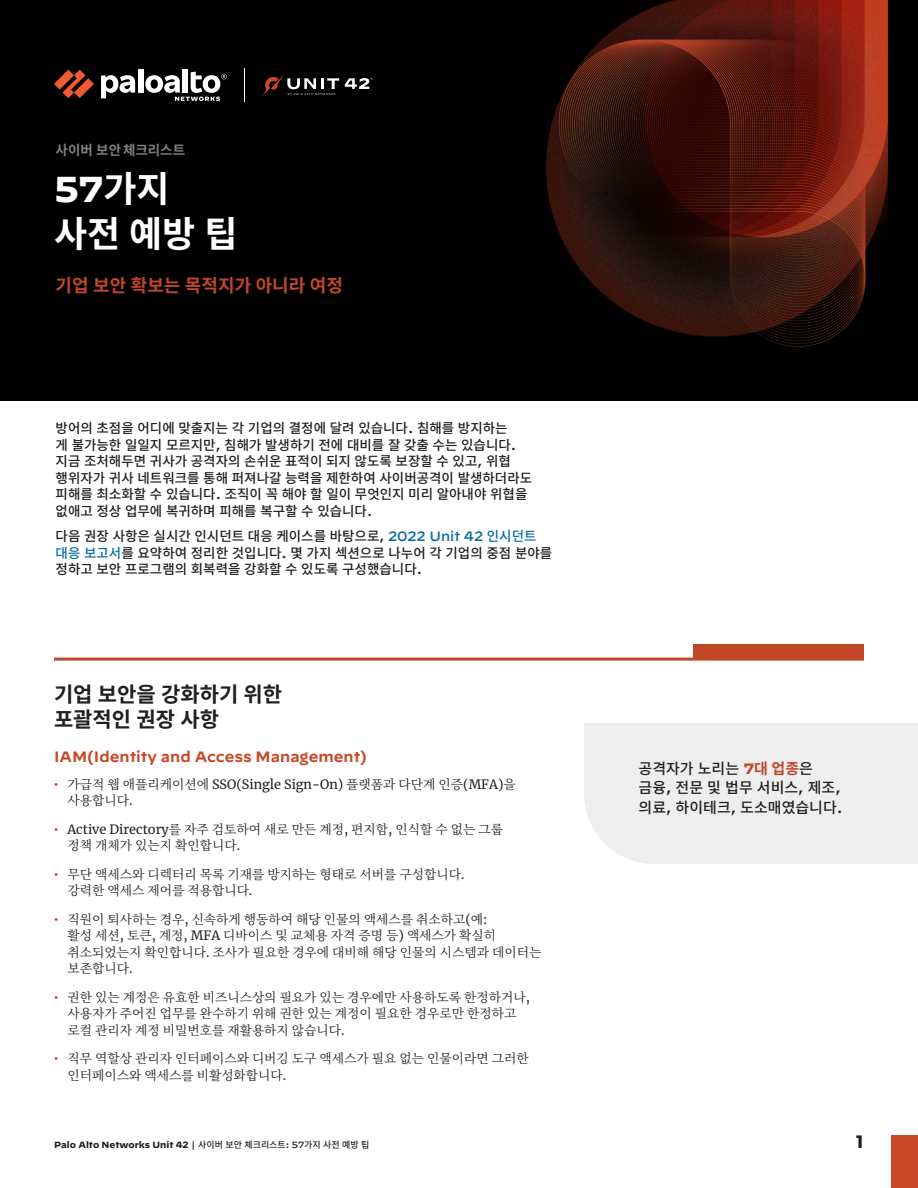
<style>
.page{position:relative;width:918px;height:1188px;background:#fff}
.page>*{position:absolute;margin:0;border:0;box-sizing:border-box;transform-origin:0 0}
.title-page-title{font:700 36px/45px "Noto Sans KR";color:#fff}
.t1{font:700 21px/25.2px "Noto Sans KR";color:#231f20}
.title-page-subtitle{font:700 18px "Noto Sans KR";color:#c14729}
.t2{font:700 18px "Decimal";color:#231f20}
.body-text{font:500 15px/19.5px "Noto Sans KR";color:#231f20}
.t3{font:600 15px "Decimal";color:#c74726}
.body-text-2{font:500 13.5px/16.5px "Noto Sans KR";color:#231f20}
.title-page-title-2{font:700 13.5px "Noto Sans KR";color:#808080}
.bullet-list{font:12.75px/16.5px "Noto Serif KR";color:#231f20}
.t4{font:700 9px "Decimal";color:#231f20}
.s1{font-family:"Decimal"}
.s2{font-family:"Decimal";color:#086ca4}
.s3{color:#086ca4}
.s4{color:#c14729}
.s5{font-family:"Merriweather"}
.s6{font-family:"Decimal";font-weight:700;color:#c14729}
.s7{font-weight:700;color:#c14729}
.s8{font-weight:500}
.s9{font-family:"Noto Sans KR";font-weight:500}
</style>
<div class="page">
<div style="left:891px;top:1136px;width:27px;height:52px;background:#c74726"></div>
<div style="left:693px;top:644px;width:171px;height:14px;background:#c14729"></div>
<hr style="left:54px;top:658px;width:810px;height:3px;background:#c14729">
<div style="left:0;top:0;width:918px;height:401px;background:#000"></div>
<img style="left:546px;top:0;width:342px;height:347px">
<svg style="left:54px;top:70px;width:40px;height:28px"></svg>
<div style="left:138px;top:69px;width:5px;height:24px;background:#fff"></div>
<svg style="left:101px;top:75px;width:34px;height:23px"></svg>
<div style="left:183px;top:69px;width:5px;height:24px;background:#fff"></div>
<svg style="left:145px;top:72px;width:82px;height:29px"></svg>
<hr style="left:244px;top:69px;width:1px;height:33px;background:#fff">
<svg style="left:345px;top:78px;width:28px;height:11px"></svg>
<svg style="left:262px;top:74px;width:77px;height:22px"></svg>
<div style="left:584px;top:723px;width:334px;height:141px;background:#eee"></div>
<p class="title-page-title-2" style="left:56px;top:142px;width:131px">사이버 보안체크리스트</p>
<p class="title-page-title" style="left:54px;top:167px;width:185px"><span class="s1">57</span>가지 사전 예방 팁</p>
<p class="title-page-subtitle" style="left:56px;top:275px;width:289px">기업 보안 확보는 목적지가 아니라 여정</p>
<p class="body-text-2" style="left:56px;top:421px;width:478px">방어의 초점을 어디에 맞출지는 각 기업의 결정에 달려 있습니다<span class="s1">.</span> 침해를 방지하는<br>게 불가능한 일일지 모르지만<span class="s1">,</span> 침해가 발생하기 전에 대비를 잘 갖출 수는 있습니다<span class="s1">. </span>지금 조처해두면 귀사가 공격자의 손쉬운 표적이 되지 않도록 보장할 수 있고<span class="s1">,</span> 위협 행위자가 귀사 네트워크를 통해 퍼져나갈 능력을 제한하여 사이버공격이 발생하더라도 피해를 최소화할 수 있습니다<span class="s1">.</span> 조직이 꼭 해야 할 일이 무엇인지 미리 알아내야 위협을 없애고 정상 업무에 복귀하며 피해를 복구할 수 있습니다<span class="s1">.</span></p>
<p class="body-text-2" style="left:56px;top:529px;width:498px">다음 권장 사항은 실시간 인시던트 대응 케이스를 바탕으로<span class="s1">,</span> <span class="s2">2022 Unit 42</span> <span class="s3">인시던트 대응 보고서</span>를 요약하여 정리한 것입니다<span class="s1">.</span> 몇 가지 섹션으로 나누어 각 기업의 중점 분야를 정하고 보안 프로그램의 회복력을 강화할 수 있도록 구성했습니다<span class="s1">.</span></p>
<p class="t1" style="left:54px;top:682px;width:230px">기업 보안을 강화하기 위한 포괄적인 권장 사항</p>
<p class="t3" style="left:54px;top:743px;width:314px">IAM(Identity and Access Management)</p>
<p class="bullet-list" style="left:68px;top:776px;width:450px;text-indent:-14px"><span class="s4">•</span> 가급적 웹 애플리케이션에 <span class="s5">SSO(Single Sign-On)</span> 플랫폼과 다단계 인증<span class="s5">(MFA)</span>을 사용합니다<span class="s5">.</span></p>
<p class="bullet-list" style="left:68px;top:821px;width:437px;text-indent:-14px"><span class="s4">•</span> <span class="s5">Active Directory</span>를 자주 검토하여 새로 만든 계정<span class="s5">,</span> 편지함<span class="s5">,</span> 인식할 수 없는 그룹 정책 개체가 있는지 확인합니다<span class="s5">.</span></p>
<p class="bullet-list" style="left:68px;top:866px;width:399px;text-indent:-14px"><span class="s4">•</span> 무단 액세스와 디렉터리 목록 기재를 방지하는 형태로 서버를 구성합니다<span class="s5">. </span>강력한 액세스 제어를 적용합니다<span class="s5">.</span></p>
<p class="bullet-list" style="left:68px;top:911px;width:475px;text-indent:-14px"><span class="s4">•</span> 직원이 퇴사하는 경우<span class="s5">,</span> 신속하게 행동하여 해당 인물의 액세스를 취소하고<span class="s5">(</span>예<span class="s5">:<br></span>활성 세션<span class="s5">,</span> 토큰<span class="s5">,</span> 계정<span class="s5">, MFA</span> 디바이스 및 교체용 자격 증명 등<span class="s5">)</span> 액세스가 확실히 취소되었는지 확인합니다<span class="s5">.</span> 조사가 필요한 경우에 대비해 해당 인물의 시스템과 데이터는 보존합니다<span class="s5">.</span></p>
<p class="bullet-list" style="left:68px;top:989px;width:464px;text-indent:-14px"><span class="s4">•</span> 권한 있는 계정은 유효한 비즈니스상의 필요가 있는 경우에만 사용하도록 한정하거나<span class="s5">, </span>사용자가 주어진 업무를 완수하기 위해 권한 있는 계정이 필요한 경우로만 한정하고 로컬 관리자 계정 비밀번호를 재활용하지 않습니다<span class="s5">.</span></p>
<p class="bullet-list" style="left:68px;top:1051px;width:463px;text-indent:-14px"><span class="s4">•</span> 직무 역할상 관리자 인터페이스와 디버깅 도구 액세스가 필요 없는 인물이라면 그러한 인터페이스와 액세스를 비활성화합니다<span class="s5">.</span></p>
<p class="body-text" style="left:639px;top:759px;width:206px">공격자가 노리는 <span class="s6">7</span><span class="s7">대 업종</span>은 금융<span class="s1">,</span> 전문 및 법무 서비스<span class="s1">,</span> 제조<span class="s1">, </span>의료<span class="s1">,</span> 하이테크<span class="s1">,</span> 도소매였습니다<span class="s1">.</span></p>
<p class="t4" style="left:54px;top:1140px;width:317px">Palo Alto Networks Unit 42 <span class="s8">|</span> <span class="s9">사이버 보안 체크리스트</span><span class="s8">: 57</span><span class="s9">가지 사전 예방 팁</span></p>
<h3 class="t2" style="left:856px;top:1132px;width:10px">1</h3>
</div>
